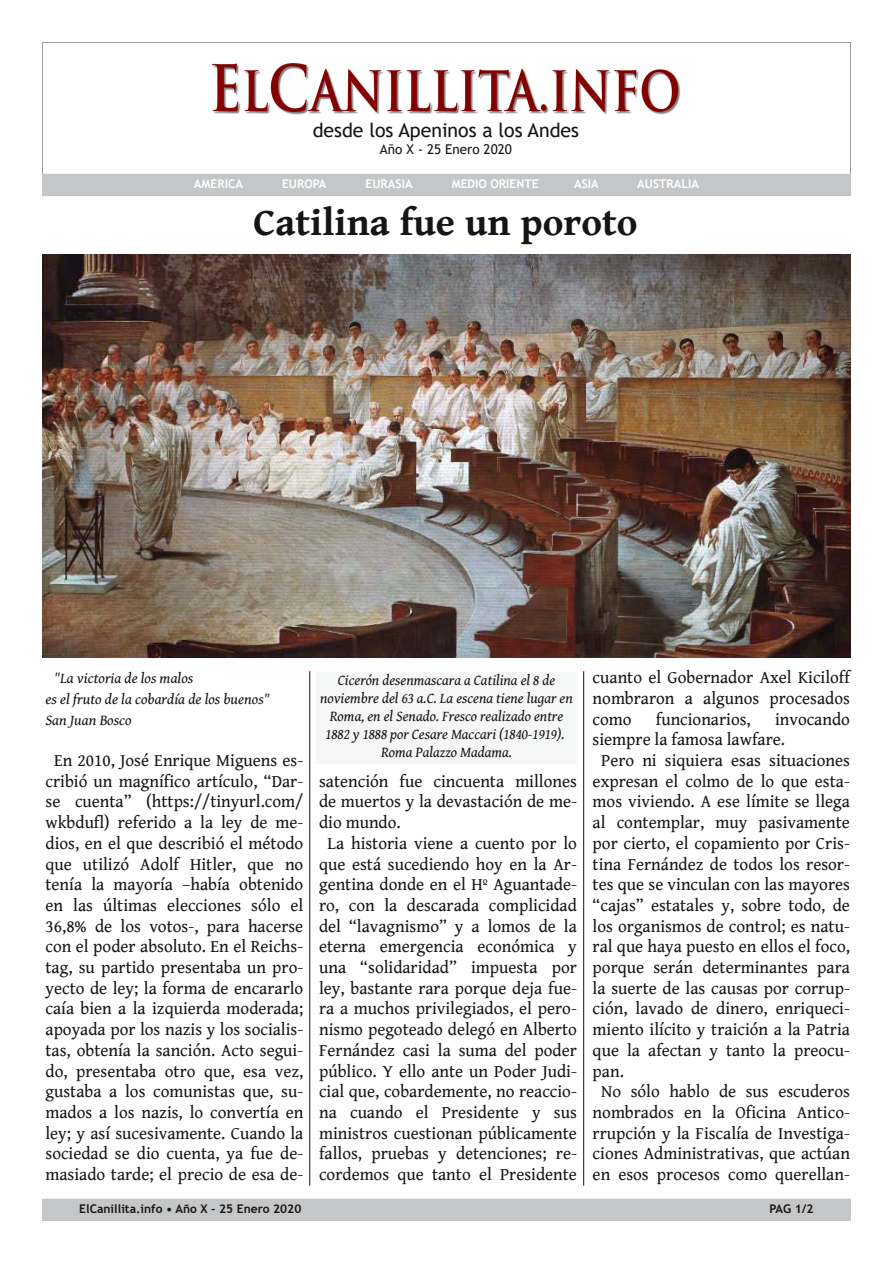
<style>
.page{position:relative;width:893px;height:1263px;background:#fff}
.page>*{position:absolute;margin:0;border:0;box-sizing:border-box;transform-origin:0 0}
.t1{font:700 39px "Gentium Book Basic";color:#171513}
.t2{font:19.5px "Trebuchet MS";color:#171513}
.t3{font:17.7px/20.7px "Gentium Book Basic";color:#171513;text-align:center}
.t4{font:italic 15px/18px "Gentium Book Basic";color:#171513}
.t5{font:13.5px "Trebuchet MS";color:#171513}
.t6{font:700 12px "Trebuchet MS";color:#fff}
.t7{font:700 12px "Trebuchet MS";letter-spacing:.005em;color:#171513}
</style>
<div class="page">
<div style="left:43px;top:1199px;width:807px;height:21px;background:#c4c6c8"></div>
<div style="left:42px;top:1199px;width:809px;height:22px;border:1px solid #c4c6c8"></div>
<img style="left:213px;top:64px;width:467px;height:51px">
<div style="left:43px;top:174px;width:807px;height:22px;background:#c4c6c8"></div>
<img style="left:43px;top:254px;width:807px;height:404px">
<div style="left:316px;top:672px;width:260px;height:92px;background:#f5f6f6"></div>
<hr style="left:309px;top:671px;width:1px;height:515px;background:#171513">
<hr style="left:583px;top:671px;width:1px;height:514px;background:#171513">
<p class="t2" style="left:313px;top:119px;width:268px">desde los Apeninos a los Andes</p>
<p class="t5" style="left:380px;top:142px;width:133px">Año X ‐ 25 Enero 2020</p>
<p class="t6" style="left:194px;top:176px;width:51px">AMERICA</p>
<p class="t6" style="left:282px;top:176px;width:46px">EUROPA</p>
<p class="t6" style="left:366px;top:176px;width:49px">EURASIA</p>
<p class="t6" style="left:452px;top:176px;width:88px">MEDIO ORIENTE</p>
<p class="t6" style="left:574px;top:176px;width:26px">ASIA</p>
<p class="t6" style="left:637px;top:176px;width:63px">AUSTRALIA</p>
<h1 class="t1" style="left:254px;top:201px;width:385px">Catilina fue un poroto</h1>
<p class="t4" style="left:46px;top:668px;width:226px;line-height:20.7px;text-indent:9px">"La victoria de los malos<br>es el fruto de la cobardía de los buenos"<br>San Juan Bosco</p>
<p class="t3" style="left:46px;top:750px;width:259px">En 2010, José Enrique Miguens es&shy;cribió un magnífico artículo, “Dar&shy;se cuenta” (https://tinyurl.com/ wkbdufl) referido a la ley de me&shy;dios, en el que describió el método que utilizó Adolf Hitler, que no tenía la mayoría –había obtenido en las últimas elecciones sólo el 36,8% de los votos-, para hacerse con el poder absoluto. En el Reichs&shy;tag, su partido presentaba un pro&shy;yecto de ley; la forma de encararlo caía bien a la izquierda moderada; apoyada por los nazis y los socialis&shy;tas, obtenía la sanción. Acto segui&shy;do, presentaba otro que, esa vez, gustaba a los comunistas que, su&shy;mados a los nazis, lo convertía en ley; y así sucesivamente. Cuando la sociedad se dio cuenta, ya fue de&shy;masiado tarde; el precio de esa de-</p>
<p class="t4" style="left:320px;top:672px;width:254px;text-align:center">Cicerón desenmascara a Catilina el 8 de noviembre del 63 a.C. La escena tiene lugar en Roma, en el Senado. Fresco realizado entre 1882 y 1888 por Cesare Maccari (1840-1919).<br>Roma Palazzo Madama.</p>
<p class="t3" style="left:319px;top:771px;width:259px">satención fue cincuenta millones</p>
<p class="t3" style="left:319px;top:792px;width:259px">de muertos y la devastación de me-</p>
<p class="t3" style="left:319px;top:812px;width:83px">dio mundo.</p>
<p class="t3" style="left:328px;top:833px;width:251px">La historia viene a cuento por lo</p>
<p class="t3" style="left:319px;top:854px;width:259px">que está sucediendo hoy en la Ar-</p>
<p class="t3" style="left:319px;top:875px;width:259px">gentina donde en el Hº Aguantade-</p>
<p class="t3" style="left:319px;top:895px;width:259px">ro, con la descarada complicidad</p>
<p class="t3" style="left:319px;top:916px;width:259px">del “lavagnismo” y a lomos de la</p>
<p class="t3" style="left:319px;top:937px;width:259px">eterna emergencia económica y</p>
<p class="t3" style="left:319px;top:957px;width:259px">una “solidaridad” impuesta por</p>
<p class="t3" style="left:319px;top:978px;width:259px">ley, bastante rara porque deja fue-</p>
<p class="t3" style="left:319px;top:999px;width:259px">ra a muchos privilegiados, el pero-</p>
<p class="t3" style="left:319px;top:1019px;width:259px">nismo pegoteado delegó en Alberto</p>
<p class="t3" style="left:319px;top:1040px;width:259px">Fernández casi la suma del poder</p>
<p class="t3" style="left:319px;top:1061px;width:259px">público. Y ello ante un Poder Judi-</p>
<p class="t3" style="left:319px;top:1082px;width:259px">cial que, cobardemente, no reaccio-</p>
<p class="t3" style="left:319px;top:1102px;width:259px">na cuando el Presidente y sus</p>
<p class="t3" style="left:319px;top:1123px;width:259px">ministros cuestionan públicamente</p>
<p class="t3" style="left:319px;top:1144px;width:259px">fallos, pruebas y detenciones; re-</p>
<p class="t3" style="left:319px;top:1164px;width:259px">cordemos que tanto el Presidente</p>
<p class="t3" style="left:593px;top:668px;width:259px;text-align:justify">cuanto el Gobernador Axel Kiciloff nombraron a algunos procesados como</p>
<p class="t3" style="left:656px;top:709px;width:96px">funcionarios,</p>
<p class="t3" style="left:775px;top:709px;width:76px">invocando</p>
<p class="t3" style="left:593px;top:730px;width:194px">siempre la famosa lawfare.</p>
<p class="t3" style="left:601px;top:750px;width:250px">Pero ni siquiera esas situaciones</p>
<p class="t3" style="left:593px;top:771px;width:259px">expresan el colmo de lo que esta-</p>
<p class="t3" style="left:593px;top:792px;width:259px">mos viviendo. A ese límite se llega</p>
<p class="t3" style="left:593px;top:812px;width:259px">al contemplar, muy pasivamente</p>
<p class="t3" style="left:593px;top:833px;width:259px">por cierto, el copamiento por Cris-</p>
<p class="t3" style="left:593px;top:854px;width:259px">tina Fernández de todos los resor-</p>
<p class="t3" style="left:593px;top:875px;width:259px">tes que se vinculan con las mayores</p>
<p class="t3" style="left:593px;top:895px;width:259px">“cajas” estatales y, sobre todo, de</p>
<p class="t3" style="left:593px;top:916px;width:259px">los organismos de control; es natu-</p>
<p class="t3" style="left:593px;top:937px;width:259px">ral que haya puesto en ellos el foco,</p>
<p class="t3" style="left:593px;top:957px;width:259px">porque serán determinantes para</p>
<p class="t3" style="left:593px;top:978px;width:259px">la suerte de las causas por corrup-</p>
<p class="t3" style="left:593px;top:999px;width:259px">ción, lavado de dinero, enriqueci-</p>
<p class="t3" style="left:593px;top:1019px;width:259px">miento ilícito y traición a la Patria</p>
<p class="t3" style="left:593px;top:1040px;width:259px">que la afectan y tanto la preocu-</p>
<p class="t3" style="left:593px;top:1061px;width:33px">pan.</p>
<p class="t3" style="left:601px;top:1082px;width:250px">No sólo hablo de sus escuderos</p>
<p class="t3" style="left:593px;top:1102px;width:259px">nombrados en la Oficina Antico-</p>
<p class="t3" style="left:593px;top:1123px;width:259px">rrupción y la Fiscalía de Investiga-</p>
<p class="t3" style="left:593px;top:1144px;width:259px">ciones Administrativas, que actúan</p>
<p class="t3" style="left:593px;top:1164px;width:259px">en esos procesos como querellan-</p>
<p class="t7" style="left:79px;top:1201px;width:224px">ElCanillita.info • Año X ‐ 25 Enero 2020</p>
<p class="t7" style="left:769px;top:1201px;width:46px">PAG 1/2</p>
</div>
